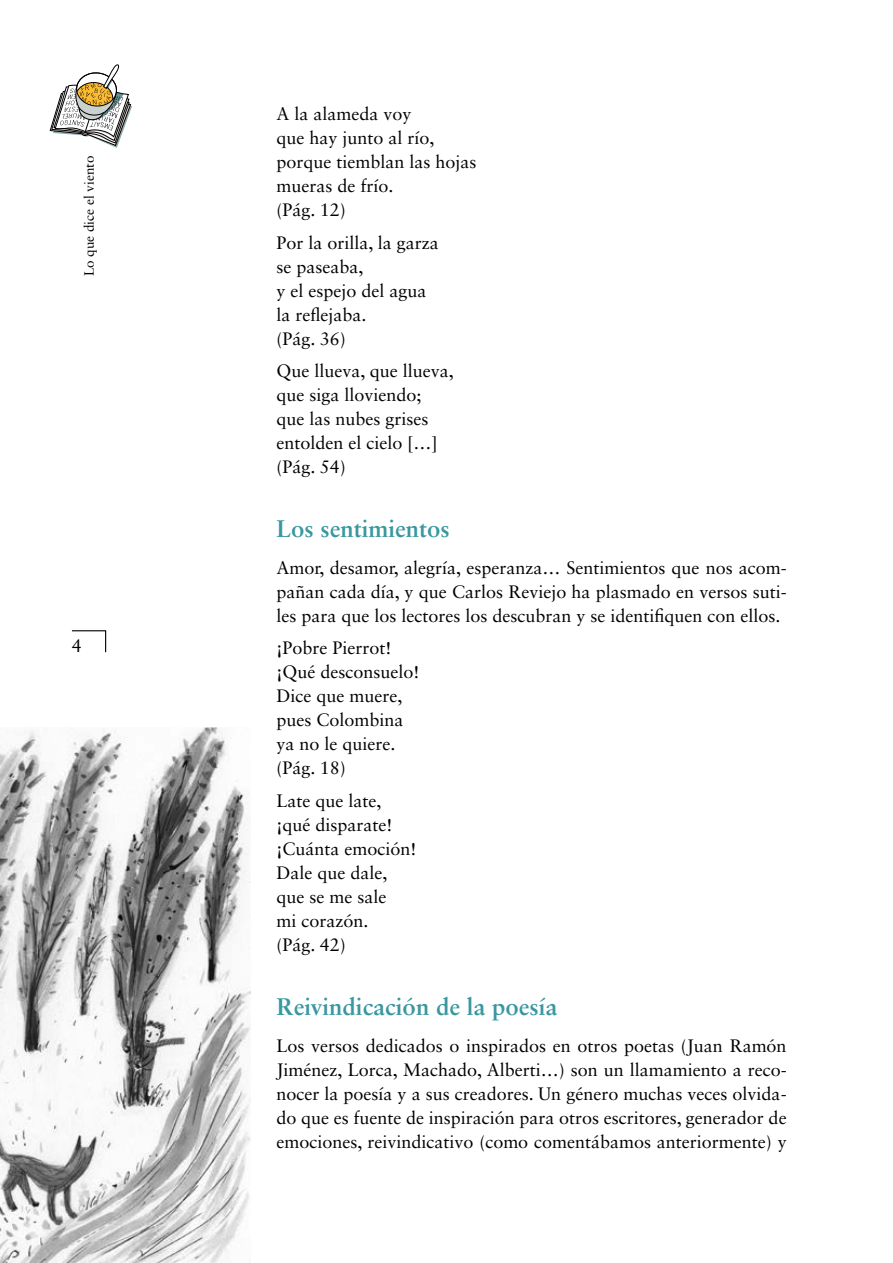
<style>
.page{position:relative;width:893px;height:1263px;background:#fff}
.page>*{position:absolute;margin:0;border:0;box-sizing:border-box;transform-origin:0 0}
.subepígrafes_siguien{font:700 24px "Sabon LT Std";color:#3997a0}
.primer_párrafo_sin_c{font:18px/24px "Sabon LT Std";color:#000;text-align:justify}
.t1{font:13.5px "Sabon LT Std";color:#000}
</style>
<div class="page">
<img style="left:0;top:728px;width:251px;height:535px">
<svg style="left:72px;top:630px;width:35px;height:23px"></svg>
<svg style="left:50px;top:65px;width:82px;height:83px"></svg>
<p class="t1" style="left:81px;top:276px;width:122px;rotate:-90deg">Lo que dice el viento</p>
<p class="primer_párrafo_sin_c" style="left:72px;top:634px;width:12px">4</p>
<p class="primer_párrafo_sin_c" style="left:276px;top:102px;width:136px">A la alameda voy</p>
<p class="primer_párrafo_sin_c" style="left:276px;top:126px;width:160px">que hay junto al río,</p>
<p class="primer_párrafo_sin_c" style="left:276px;top:150px;width:202px">porque tiemblan las hojas</p>
<p class="primer_párrafo_sin_c" style="left:276px;top:174px;width:119px">mueras de frío.</p>
<p class="primer_párrafo_sin_c" style="left:276px;top:198px;width:71px">(Pág. 12)</p>
<p class="primer_párrafo_sin_c" style="left:276px;top:230px;width:164px">Por la orilla, la garza</p>
<p class="primer_párrafo_sin_c" style="left:276px;top:254px;width:89px">se paseaba,</p>
<p class="primer_párrafo_sin_c" style="left:276px;top:278px;width:152px">y el espejo del agua</p>
<p class="primer_párrafo_sin_c" style="left:276px;top:302px;width:92px">la reflejaba.</p>
<p class="primer_párrafo_sin_c" style="left:276px;top:326px;width:71px">(Pág. 36)</p>
<p class="primer_párrafo_sin_c" style="left:276px;top:359px;width:179px">Que llueva, que llueva,</p>
<p class="primer_párrafo_sin_c" style="left:276px;top:383px;width:147px">que siga lloviendo;</p>
<p class="primer_párrafo_sin_c" style="left:276px;top:407px;width:154px">que las nubes grises</p>
<p class="primer_párrafo_sin_c" style="left:276px;top:431px;width:163px">entolden el cielo […]</p>
<p class="primer_párrafo_sin_c" style="left:276px;top:455px;width:71px">(Pág. 54)</p>
<p class="subepígrafes_siguien" style="left:276px;top:514px;width:175px">Los sentimientos</p>
<p class="primer_párrafo_sin_c" style="left:276px;top:555px;width:512px">Amor, desamor, alegría, esperanza… Sentimientos que nos acom&shy;pañan cada día, y que Carlos Reviejo ha plasmado en versos suti&shy;les para que los lectores los descubran y se identifiquen con ellos.</p>
<p class="primer_párrafo_sin_c" style="left:276px;top:636px;width:117px">¡Pobre Pierrot!</p>
<p class="primer_párrafo_sin_c" style="left:276px;top:660px;width:145px">¡Qué desconsuelo!</p>
<p class="primer_párrafo_sin_c" style="left:276px;top:684px;width:127px">Dice que muere,</p>
<p class="primer_párrafo_sin_c" style="left:276px;top:708px;width:129px">pues Colombina</p>
<p class="primer_párrafo_sin_c" style="left:276px;top:732px;width:121px">ya no le quiere.</p>
<p class="primer_párrafo_sin_c" style="left:276px;top:756px;width:71px">(Pág. 18)</p>
<p class="primer_párrafo_sin_c" style="left:276px;top:788px;width:106px">Late que late,</p>
<p class="primer_párrafo_sin_c" style="left:276px;top:812px;width:118px">¡qué disparate!</p>
<p class="primer_párrafo_sin_c" style="left:276px;top:836px;width:141px">¡Cuánta emoción!</p>
<p class="primer_párrafo_sin_c" style="left:276px;top:860px;width:113px">Dale que dale,</p>
<p class="primer_párrafo_sin_c" style="left:276px;top:884px;width:111px">que se me sale</p>
<p class="primer_párrafo_sin_c" style="left:276px;top:908px;width:93px">mi corazón.</p>
<p class="primer_párrafo_sin_c" style="left:276px;top:932px;width:71px">(Pág. 42)</p>
<p class="subepígrafes_siguien" style="left:276px;top:992px;width:282px">Reivindicación de la poesía</p>
<p class="primer_párrafo_sin_c" style="left:276px;top:1033px;width:512px">Los versos dedicados o inspirados en otros poetas (Juan Ramón Jiménez, Lorca, Machado, Alberti…) son un llamamiento a reco&shy;nocer la poesía y a sus creadores. Un género muchas veces olvida&shy;do que es fuente de inspiración para otros escritores, generador de emociones, reivindicativo (como comentábamos anteriormente) y</p>
</div>
